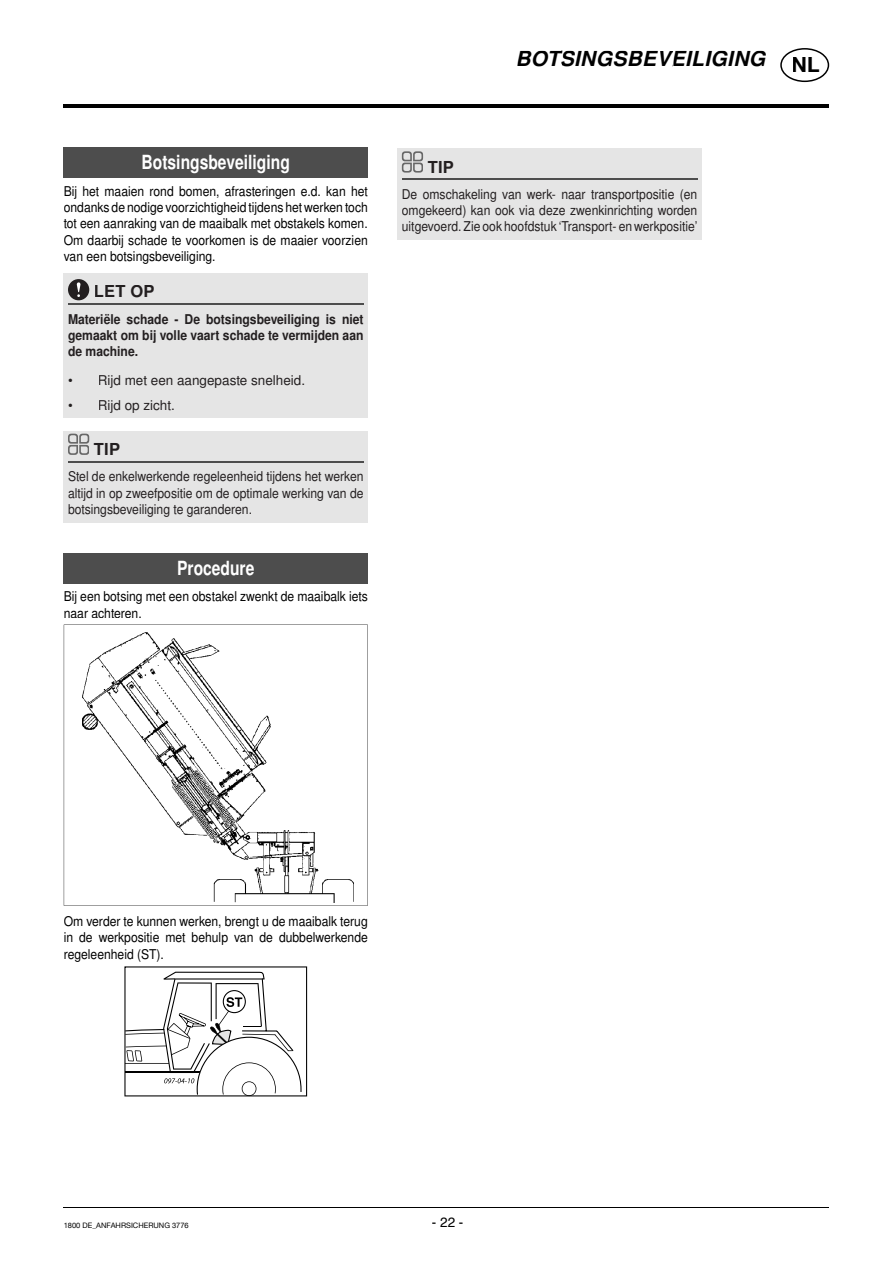
<style>
.page{position:relative;width:893px;height:1263px;background:#fff}
.page>*{position:absolute;margin:0;border:0;box-sizing:border-box;transform-origin:0 0}
.t1{font:italic 700 21px "Nimbus Sans LOT";letter-spacing:.015em;color:#000}
.t2{font:700 21px "Helvetica Neue";color:#000}
.t3{font:700 19.5px "Nimbus Sans LOT";color:#fff;scale:.8 1}
.t4{font:700 16.5px "Nimbus Sans LOT";letter-spacing:.015em;color:#231f20}
.t5{font:13.5px/16.2px "Nimbus Sans LOT";color:#000;text-align:justify;scale:.9 1}
.t6{font:13.5px/16.2px "Nimbus Sans LOT";color:#231f20;text-align:justify;scale:.9 1}
.t7{font:700 13.5px/16.2px "Nimbus Sans LOT";color:#231f20;text-align:justify;scale:.9 1}
.t8{font:13.5px "Nimbus Sans LOT";color:#231f20}
.t9{font:13.5px "Helvetica";color:#000}
.t10{font:7.5px "Helvetica Neue";color:#000}
</style>
<div class="page">
<hr style="left:64px;top:105px;width:765px;height:3px;background:#000">
<hr style="left:64px;top:1207px;width:765px;height:1px;background:#000">
<svg style="left:780px;top:48px;width:49px;height:34px"></svg>
<div style="left:64px;top:148px;width:304px;height:30px;background:#4d4d4d"></div>
<div style="left:64px;top:553px;width:304px;height:30px;background:#4d4d4d"></div>
<div style="left:64px;top:274px;width:304px;height:144px;background:#e5e5e5"></div>
<hr style="left:68px;top:303px;width:296px;height:2px;background:#4d4d4d">
<div style="left:68px;top:279px;width:21px;height:21px;background:#231f20;border-radius:50%"></div>
<svg style="left:77px;top:282px;width:3px;height:15px"></svg>
<div style="left:64px;top:431px;width:304px;height:91px;background:#e5e5e5"></div>
<hr style="left:68px;top:461px;width:296px;height:1px;background:#4d4d4d">
<svg style="left:68px;top:434px;width:21px;height:21px"></svg>
<svg style="left:64px;top:625px;width:304px;height:281px"></svg>
<svg style="left:124px;top:966px;width:183px;height:130px"></svg>
<div style="left:398px;top:149px;width:304px;height:91px;background:#e5e5e5"></div>
<hr style="left:402px;top:179px;width:295px;height:1px;background:#4d4d4d">
<svg style="left:402px;top:151px;width:21px;height:22px"></svg>
<h2 class="t3" style="left:142px;top:151px;width:187px">botsingsbeveiliging</h2>
<p class="t5" style="left:64px;top:183px;width:339px">Bij het maaien rond bomen, afrasteringen e.d. kan het ondanks de nodige voorzichtigheid tijdens het werken toch tot een aanraking van de maaibalk met obstakels komen.<br>Om daarbij schade te voorkomen is de maaier voorzien van een botsingsbeveiliging.</p>
<p class="t4" style="left:94px;top:282px;width:62px">lET OP</p>
<p class="t7" style="left:68px;top:311px;width:330px">Materiële schade - De botsingsbeveiliging is niet gemaakt om bij volle vaart schade te vermijden aan de machine.</p>
<p class="t8" style="left:68px;top:372px;width:239px">• Rijd met een aangepaste snelheid.</p>
<p class="t8" style="left:68px;top:397px;width:108px">• Rijd op zicht.</p>
<p class="t4" style="left:94px;top:439px;width:28px">TIP</p>
<p class="t6" style="left:68px;top:469px;width:330px">Stel de enkelwerkende regeleenheid tijdens het werken altijd in op zweefpositie om de optimale werking van de botsingsbeveiliging te garanderen.</p>
<h2 class="t3" style="left:177px;top:556px;width:98px">Procedure</h2>
<p class="t5" style="left:64px;top:589px;width:339px">Bij een botsing met een obstakel zwenkt de maaibalk iets naar achteren.</p>
<h1 class="t1" style="left:516px;top:46px;width:251px">BOTSINGSBEVEILIGING</h1>
<h1 class="t2" style="left:792px;top:52px;width:30px">NL</h1>
<p class="t4" style="left:428px;top:157px;width:28px">TIP</p>
<p class="t6" style="left:402px;top:187px;width:330px">De omschakeling van werk- naar transportpositie (en omgekeerd) kan ook via deze zwenkinrichting worden uitgevoerd. Zie ook hoofdstuk ‘Transport- en werkpositie’</p>
<p class="t5" style="left:64px;top:914px;width:339px">Om verder te kunnen werken, brengt u de maaibalk terug in de werkpositie met behulp van de dubbelwerkende regeleenheid (ST).</p>
<p class="t10" style="left:64px;top:1220px;width:127px">1800 DE_ANFAHRSICHERUNG 3776</p>
<p class="t9" style="left:432px;top:1213px;width:33px">- 22 -</p>
</div>
